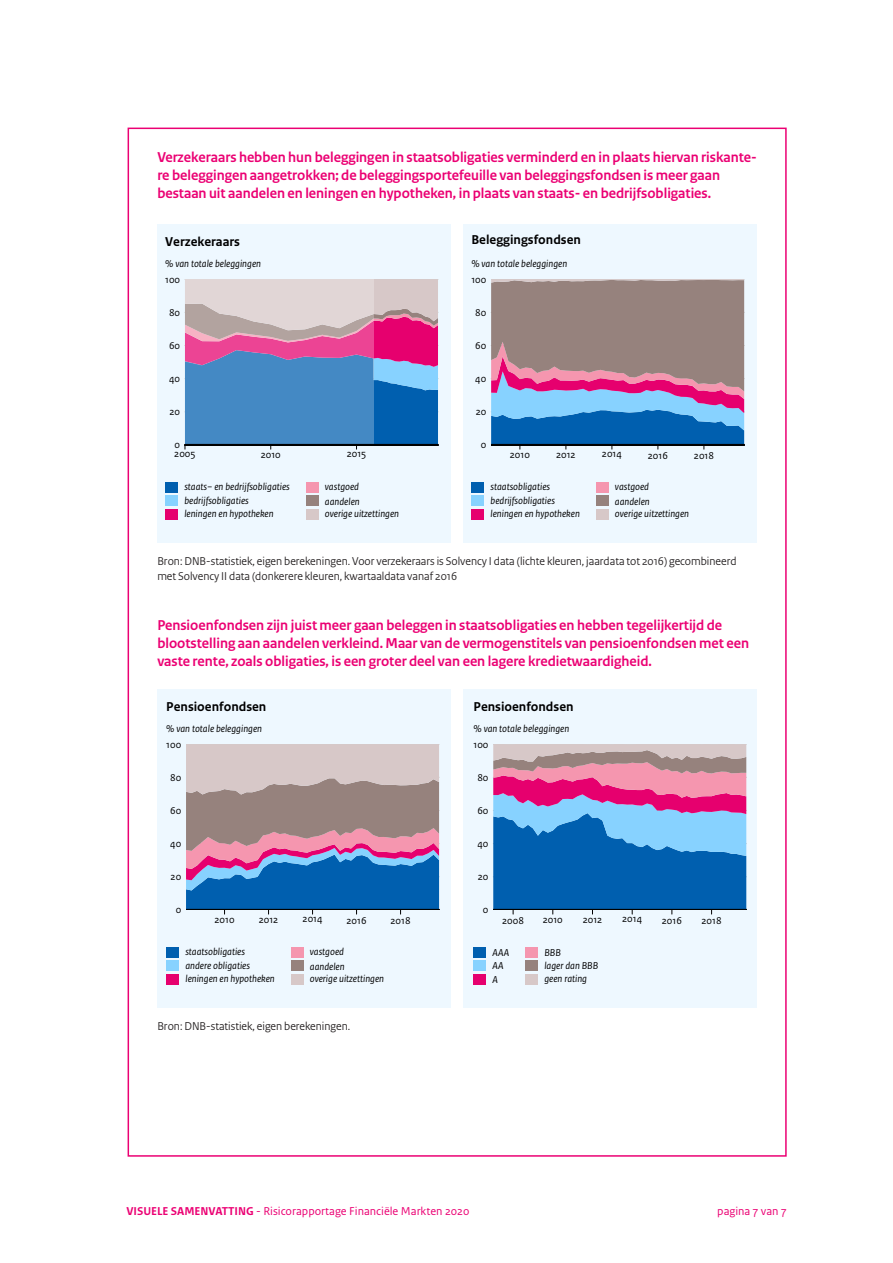
<style>
.page{position:relative;width:893px;height:1263px;background:#fff}
.page>*{position:absolute;margin:0;border:0;box-sizing:border-box;transform-origin:0 0}
.CPB_binnenwerk_kop_2{font:700 15px/18px "Rijksoverheid Sans Heading";color:#eb0073}
.t1{font:700 13.5px "Rijksoverheid Sans Text";color:#000}
.CPB_binnenwerk_kop_2-2{font:12px/15px "Rijksoverheid Sans Heading";color:#231f20}
.t2{font:12px "Rijksoverheid Sans Text";color:#eb0073}
.t3{font:italic 10.5px/13.4px "Rijksoverheid Sans Text";color:#000}
.t4{font:10.5px "Rijksoverheid Sans Text";color:#000}
.s1{font-weight:700}
</style>
<div class="page">
<div style="left:463px;top:225px;width:294px;height:318px;background:#eef8ff"></div>
<svg style="left:491px;top:279px;width:253px;height:170px;background:#86819a"></svg>
<hr style="left:491px;top:444px;width:253px;height:1px;background:#000">
<div style="left:471px;top:482px;width:13px;height:11px;background:#005faf"></div>
<div style="left:471px;top:496px;width:13px;height:10px;background:#87d2ff"></div>
<div style="left:471px;top:509px;width:13px;height:11px;background:#e6006e"></div>
<div style="left:596px;top:482px;width:13px;height:11px;background:#f596af"></div>
<div style="left:596px;top:496px;width:13px;height:10px;background:#96827d"></div>
<div style="left:596px;top:509px;width:13px;height:11px;background:#d7c8c8"></div>
<div style="left:463px;top:690px;width:294px;height:318px;background:#eef8ff"></div>
<svg style="left:493px;top:744px;width:253px;height:170px;background:#6d7eb7"></svg>
<hr style="left:493px;top:909px;width:253px;height:1px;background:#000">
<div style="left:473px;top:947px;width:13px;height:11px;background:#005faf"></div>
<div style="left:473px;top:960px;width:13px;height:11px;background:#87d2ff"></div>
<div style="left:473px;top:974px;width:13px;height:11px;background:#e6006e"></div>
<div style="left:525px;top:947px;width:13px;height:11px;background:#f596af"></div>
<div style="left:525px;top:960px;width:13px;height:11px;background:#96827d"></div>
<div style="left:525px;top:974px;width:13px;height:11px;background:#d7c8c8"></div>
<div style="left:157px;top:225px;width:294px;height:318px;background:#eef8ff"></div>
<svg style="left:185px;top:279px;width:253px;height:170px;background:#8676af"></svg>
<div style="left:185px;top:279px;width:189px;height:166px;background:#fff;opacity:.27"></div>
<hr style="left:185px;top:444px;width:253px;height:1px;background:#000">
<div style="left:165px;top:482px;width:13px;height:11px;background:#005faf"></div>
<div style="left:165px;top:496px;width:13px;height:10px;background:#87d2ff"></div>
<div style="left:165px;top:509px;width:13px;height:11px;background:#e6006e"></div>
<div style="left:306px;top:482px;width:13px;height:11px;background:#f596af"></div>
<div style="left:306px;top:496px;width:13px;height:10px;background:#96827d"></div>
<div style="left:306px;top:509px;width:13px;height:11px;background:#d7c8c8"></div>
<div style="left:157px;top:690px;width:294px;height:318px;background:#eef8ff"></div>
<svg style="left:186px;top:744px;width:253px;height:170px;background:#8e8ea9"></svg>
<hr style="left:186px;top:909px;width:253px;height:1px;background:#000">
<div style="left:166px;top:947px;width:13px;height:11px;background:#005faf"></div>
<div style="left:166px;top:960px;width:13px;height:11px;background:#87d2ff"></div>
<div style="left:166px;top:974px;width:13px;height:11px;background:#e6006e"></div>
<div style="left:291px;top:947px;width:12px;height:11px;background:#f596af"></div>
<div style="left:291px;top:960px;width:12px;height:11px;background:#96827d"></div>
<div style="left:291px;top:974px;width:12px;height:11px;background:#d7c8c8"></div>
<p class="CPB_binnenwerk_kop_2" style="left:157px;top:148px;width:601px">Verzekeraars hebben hun beleggingen in staatsobligaties verminderd en in plaats hiervan riskante&shy;re beleggingen aangetrokken; de beleggingsportefeuille van beleggingsfondsen is meer gaan</p>
<p class="CPB_binnenwerk_kop_2" style="left:157px;top:184px;width:555px">bestaan uit aandelen en leningen en hypotheken, in plaats van staats- en bedrijfsobligaties.</p>
<p class="t1" style="left:165px;top:234px;width:76px">Verzekeraars</p>
<p class="t3" style="left:165px;top:257px;width:97px">% van totale beleggingen</p>
<p class="t1" style="left:471px;top:232px;width:111px">Beleggingsfondsen</p>
<p class="t3" style="left:471px;top:257px;width:97px">% van totale beleggingen</p>
<p class="t4" style="left:165px;top:273px;width:16px">100</p>
<p class="t4" style="left:471px;top:273px;width:16px">100</p>
<p class="t4" style="left:169px;top:306px;width:13px">80</p>
<p class="t4" style="left:475px;top:306px;width:13px">80</p>
<p class="t4" style="left:169px;top:339px;width:13px">60</p>
<p class="t4" style="left:475px;top:339px;width:13px">60</p>
<p class="t4" style="left:169px;top:373px;width:13px">40</p>
<p class="t4" style="left:475px;top:373px;width:13px">40</p>
<p class="t4" style="left:169px;top:406px;width:12px">20</p>
<p class="t4" style="left:476px;top:406px;width:12px">20</p>
<p class="t4" style="left:175px;top:439px;width:7px">0</p>
<p class="t4" style="left:481px;top:439px;width:7px">0</p>
<p class="t4" style="left:174px;top:448px;width:23px">2005</p>
<p class="t4" style="left:261px;top:449px;width:22px">2010</p>
<p class="t4" style="left:347px;top:448px;width:21px">2015</p>
<p class="t4" style="left:510px;top:449px;width:22px">2010</p>
<p class="t4" style="left:556px;top:449px;width:21px">2012</p>
<p class="t4" style="left:602px;top:448px;width:21px">2014</p>
<p class="t4" style="left:648px;top:450px;width:22px">2016</p>
<p class="t4" style="left:694px;top:450px;width:22px">2018</p>
<p class="t3" style="left:184px;top:480px;width:107px">staats− en bedrijfsobligaties bedrijfsobligaties<br>leningen en hypotheken</p>
<p class="t3" style="left:325px;top:480px;width:36px;line-height:14.4px">vastgoed aandelen</p>
<p class="t3" style="left:325px;top:507px;width:76px">overige uitzettingen</p>
<p class="t3" style="left:490px;top:480px;width:91px">staatsobligaties bedrijfsobligaties leningen en hypotheken</p>
<p class="t3" style="left:615px;top:480px;width:36px;line-height:14.4px">vastgoed aandelen</p>
<p class="t3" style="left:615px;top:507px;width:76px">overige uitzettingen</p>
<p class="CPB_binnenwerk_kop_2-2" style="left:157px;top:554px;width:581px">Bron: DNB-statistiek, eigen berekeningen. Voor verzekeraars is Solvency I data (lichte kleuren, jaardata tot 2016) gecombineerd met Solvency II data (donkerere kleuren, kwartaaldata vanaf 2016</p>
<p class="CPB_binnenwerk_kop_2" style="left:157px;top:616px;width:566px">Pensioenfondsen zijn juist meer gaan beleggen in staatsobligaties en hebben tegelijkertijd de</p>
<p class="CPB_binnenwerk_kop_2" style="left:157px;top:634px;width:593px">blootstelling aan aandelen verkleind. Maar van de vermogenstitels van pensioenfondsen met een</p>
<p class="CPB_binnenwerk_kop_2" style="left:157px;top:652px;width:496px">vaste rente, zoals obligaties, is een groter deel van een lagere kredietwaardigheid.</p>
<p class="t1" style="left:166px;top:698px;width:102px">Pensioenfondsen</p>
<p class="t3" style="left:166px;top:722px;width:97px">% van totale beleggingen</p>
<p class="t1" style="left:473px;top:698px;width:102px">Pensioenfondsen</p>
<p class="t3" style="left:473px;top:722px;width:97px">% van totale beleggingen</p>
<p class="t4" style="left:166px;top:738px;width:16px">100</p>
<p class="t4" style="left:473px;top:738px;width:16px">100</p>
<p class="t4" style="left:170px;top:771px;width:13px">80</p>
<p class="t4" style="left:477px;top:771px;width:13px">80</p>
<p class="t4" style="left:170px;top:804px;width:13px">60</p>
<p class="t4" style="left:477px;top:804px;width:13px">60</p>
<p class="t4" style="left:170px;top:838px;width:13px">40</p>
<p class="t4" style="left:477px;top:838px;width:13px">40</p>
<p class="t4" style="left:171px;top:871px;width:12px">20</p>
<p class="t4" style="left:478px;top:871px;width:12px">20</p>
<p class="t4" style="left:176px;top:904px;width:7px">0</p>
<p class="t4" style="left:483px;top:904px;width:7px">0</p>
<p class="t4" style="left:214px;top:914px;width:22px">2010</p>
<p class="t4" style="left:259px;top:914px;width:21px">2012</p>
<p class="t4" style="left:303px;top:913px;width:21px">2014</p>
<p class="t4" style="left:346px;top:914px;width:22px">2016</p>
<p class="t4" style="left:390px;top:915px;width:22px">2018</p>
<p class="t4" style="left:502px;top:915px;width:23px">2008</p>
<p class="t4" style="left:543px;top:914px;width:22px">2010</p>
<p class="t4" style="left:583px;top:914px;width:21px">2012</p>
<p class="t4" style="left:622px;top:913px;width:21px">2014</p>
<p class="t4" style="left:662px;top:914px;width:22px">2016</p>
<p class="t4" style="left:701px;top:915px;width:22px">2018</p>
<p class="t3" style="left:185px;top:945px;width:91px">staatsobligaties<br>andere obligaties leningen en hypotheken</p>
<p class="t3" style="left:310px;top:945px;width:36px;line-height:14.4px">vastgoed aandelen</p>
<p class="t3" style="left:310px;top:972px;width:76px">overige uitzettingen</p>
<p class="t3" style="left:493px;top:946px;width:18px">AAA<br>AA<br>A</p>
<p class="t3" style="left:544px;top:946px;width:55px">BBB<br>lager dan BBB geen rating</p>
<p class="CPB_binnenwerk_kop_2-2" style="left:157px;top:1018px;width:194px">Bron: DNB-statistiek, eigen berekeningen.</p>
<p class="t2" style="left:126px;top:1204px;width:344px"><span class="s1">VISUELE SAMENVATTING</span> - Risicorapportage Financiële Markten 2020</p>
<p class="t2" style="left:717px;top:1204px;width:71px">pagina 7 van 7</p>
</div>
